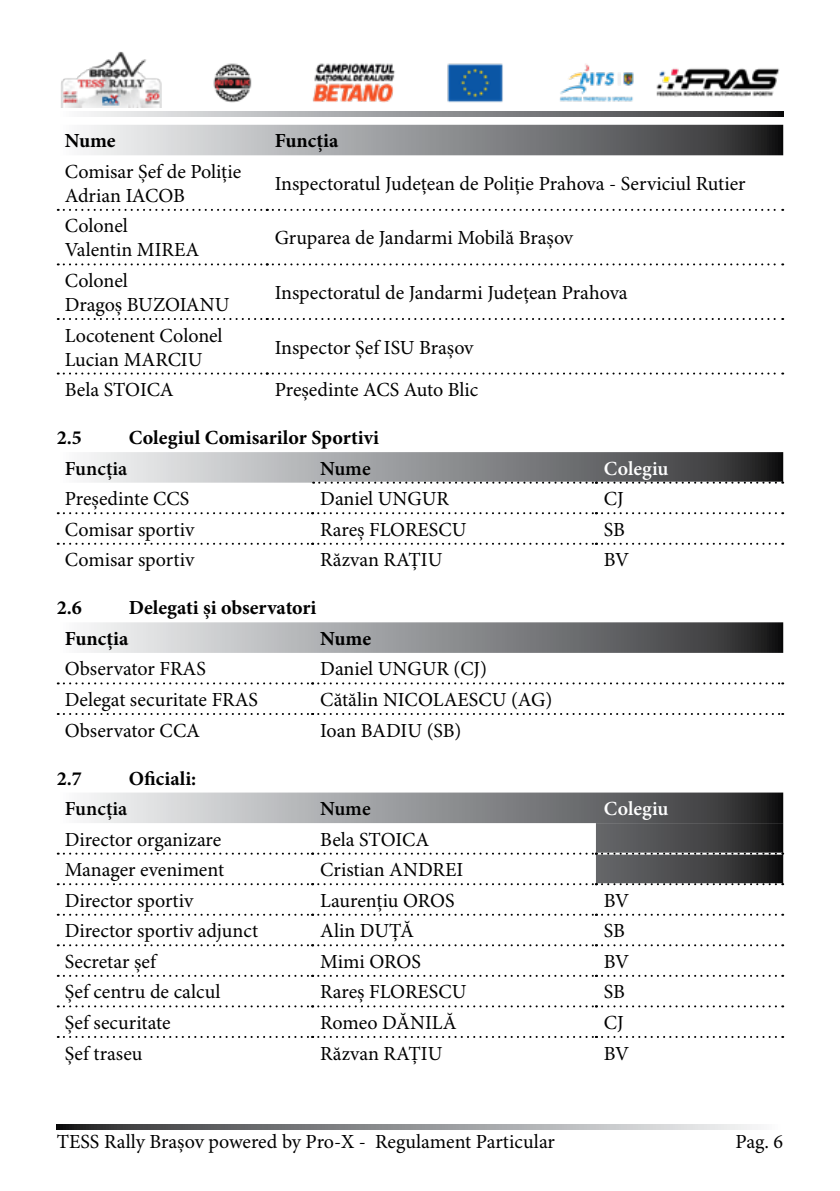
<style>
.page{position:relative;width:840px;height:1191px;background:#fff}
.page>*{position:absolute;margin:0;border:0;box-sizing:border-box;transform-origin:0 0}
.t1{font:20px/24px "Minion Pro";color:#000}
.t2{font:700 20px "Minion Pro";color:#000}
.t3{font:600 20px "Minion Pro";color:#000}
.t4{font:600 20px "Minion Pro";color:#fff}
</style>
<div class="page">
<svg style="left:83px;top:112px;width:699px;height:4px;background:#909193"></svg>
<img style="left:61px;top:51px;width:719px;height:56px">
<svg style="left:57px;top:1124px;width:701px;height:5px;background:#8f9092"></svg>
<svg style="left:83px;top:125px;width:699px;height:30px;background:#909193"></svg>
<svg style="left:58px;top:209px;width:724px;height:2px"></svg>
<svg style="left:58px;top:263px;width:724px;height:2px"></svg>
<svg style="left:58px;top:318px;width:724px;height:2px"></svg>
<svg style="left:58px;top:372px;width:724px;height:2px"></svg>
<svg style="left:83px;top:452px;width:699px;height:31px;background:#929495"></svg>
<svg style="left:58px;top:512px;width:724px;height:2px"></svg>
<svg style="left:58px;top:543px;width:724px;height:2px"></svg>
<svg style="left:83px;top:622px;width:699px;height:31px;background:#919294"></svg>
<svg style="left:58px;top:682px;width:724px;height:2px"></svg>
<svg style="left:58px;top:713px;width:724px;height:2px"></svg>
<svg style="left:57px;top:792px;width:725px;height:93px"></svg>
<svg style="left:58px;top:913px;width:724px;height:2px"></svg>
<svg style="left:58px;top:944px;width:724px;height:2px"></svg>
<svg style="left:58px;top:974px;width:724px;height:2px"></svg>
<svg style="left:58px;top:1005px;width:724px;height:2px"></svg>
<svg style="left:58px;top:1036px;width:724px;height:2px"></svg>
<p class="t2" style="left:65px;top:127px;width:52px">Nume</p>
<p class="t2" style="left:274px;top:127px;width:65px">Funcția</p>
<p class="t1" style="left:65px;top:160px;width:178px">Comisar Șef de Poliție<br>Adrian IACOB</p>
<p class="t1" style="left:274px;top:172px;width:472px">Inspectoratul Județean de Poliție Prahova - Serviciul Rutier</p>
<p class="t1" style="left:65px;top:215px;width:136px">Colonel<br>Valentin MIREA</p>
<p class="t1" style="left:65px;top:269px;width:166px">Colonel<br>Dragoș BUZOIANU</p>
<p class="t1" style="left:274px;top:227px;width:300px">Gruparea de Jandarmi Mobilă Brașov</p>
<p class="t1" style="left:274px;top:281px;width:354px">Inspectoratul de Jandarmi Județean Prahova</p>
<p class="t1" style="left:65px;top:324px;width:159px">Locotenent Colonel<br>Lucian MARCIU</p>
<p class="t1" style="left:274px;top:336px;width:200px">Inspector Șef ISU Brașov</p>
<p class="t1" style="left:65px;top:378px;width:110px">Bela STOICA</p>
<p class="t1" style="left:274px;top:378px;width:205px">Președinte ACS Auto Blic</p>
<p class="t2" style="left:57px;top:423px;width:27px">2.5</p>
<p class="t2" style="left:129px;top:423px;width:252px">Colegiul Comisarilor Sportivi</p>
<p class="t3" style="left:65px;top:454px;width:64px">Funcția</p>
<p class="t3" style="left:320px;top:454px;width:52px">Nume</p>
<p class="t4" style="left:603px;top:454px;width:66px">Colegiu</p>
<p class="t1" style="left:65px;top:487px;width:126px">Președinte CCS</p>
<p class="t1" style="left:320px;top:487px;width:130px">Daniel UNGUR</p>
<p class="t1" style="left:603px;top:487px;width:21px">CJ</p>
<p class="t1" style="left:65px;top:518px;width:131px">Comisar sportiv</p>
<p class="t1" style="left:320px;top:518px;width:148px">Rareș FLORESCU</p>
<p class="t1" style="left:603px;top:518px;width:22px">SB</p>
<p class="t1" style="left:65px;top:549px;width:131px">Comisar sportiv</p>
<p class="t1" style="left:320px;top:549px;width:124px">Răzvan RAȚIU</p>
<p class="t1" style="left:603px;top:549px;width:27px">BV</p>
<p class="t2" style="left:57px;top:594px;width:27px">2.6</p>
<p class="t2" style="left:129px;top:594px;width:189px">Delegati și observatori</p>
<p class="t2" style="left:65px;top:624px;width:65px">Funcția</p>
<p class="t2" style="left:320px;top:624px;width:52px">Nume</p>
<p class="t1" style="left:65px;top:658px;width:142px">Observator FRAS</p>
<p class="t1" style="left:320px;top:658px;width:168px">Daniel UNGUR (CJ)</p>
<p class="t1" style="left:65px;top:688px;width:195px">Delegat securitate FRAS</p>
<p class="t1" style="left:320px;top:688px;width:234px">Cătălin NICOLAESCU (AG)</p>
<p class="t1" style="left:65px;top:719px;width:137px">Observator CCA</p>
<p class="t1" style="left:320px;top:719px;width:143px">Ioan BADIU (SB)</p>
<p class="t2" style="left:57px;top:764px;width:27px">2.7</p>
<p class="t2" style="left:129px;top:764px;width:69px">Oficiali:</p>
<p class="t3" style="left:65px;top:795px;width:64px">Funcția</p>
<p class="t3" style="left:320px;top:795px;width:52px">Nume</p>
<p class="t4" style="left:603px;top:795px;width:66px">Colegiu</p>
<p class="t1" style="left:65px;top:828px;width:158px">Director organizare</p>
<p class="t1" style="left:320px;top:828px;width:110px">Bela STOICA</p>
<p class="t1" style="left:65px;top:858px;width:161px">Manager eveniment</p>
<p class="t1" style="left:320px;top:858px;width:144px">Cristian ANDREI</p>
<p class="t1" style="left:65px;top:889px;width:130px">Director sportiv</p>
<p class="t1" style="left:320px;top:889px;width:136px">Laurențiu OROS</p>
<p class="t1" style="left:603px;top:889px;width:27px">BV</p>
<p class="t1" style="left:65px;top:919px;width:195px">Director sportiv adjunct</p>
<p class="t1" style="left:320px;top:919px;width:95px">Alin DUȚĂ</p>
<p class="t1" style="left:603px;top:919px;width:22px">SB</p>
<p class="t1" style="left:65px;top:950px;width:93px">Secretar șef</p>
<p class="t1" style="left:320px;top:950px;width:102px">Mimi OROS</p>
<p class="t1" style="left:603px;top:950px;width:27px">BV</p>
<p class="t1" style="left:65px;top:980px;width:157px">Șef centru de calcul</p>
<p class="t1" style="left:320px;top:980px;width:148px">Rareș FLORESCU</p>
<p class="t1" style="left:603px;top:980px;width:22px">SB</p>
<p class="t1" style="left:65px;top:1011px;width:107px">Șef securitate</p>
<p class="t1" style="left:320px;top:1011px;width:138px">Romeo DĂNILĂ</p>
<p class="t1" style="left:603px;top:1011px;width:21px">CJ</p>
<p class="t1" style="left:65px;top:1042px;width:79px">Șef traseu</p>
<p class="t1" style="left:320px;top:1042px;width:124px">Răzvan RAȚIU</p>
<p class="t1" style="left:603px;top:1042px;width:27px">BV</p>
<p class="t1" style="left:57px;top:1130px;width:499px">TESS Rally Brașov powered by Pro-X - Regulament Particular</p>
<p class="t1" style="left:735px;top:1130px;width:49px">Pag. 6</p>
</div>
